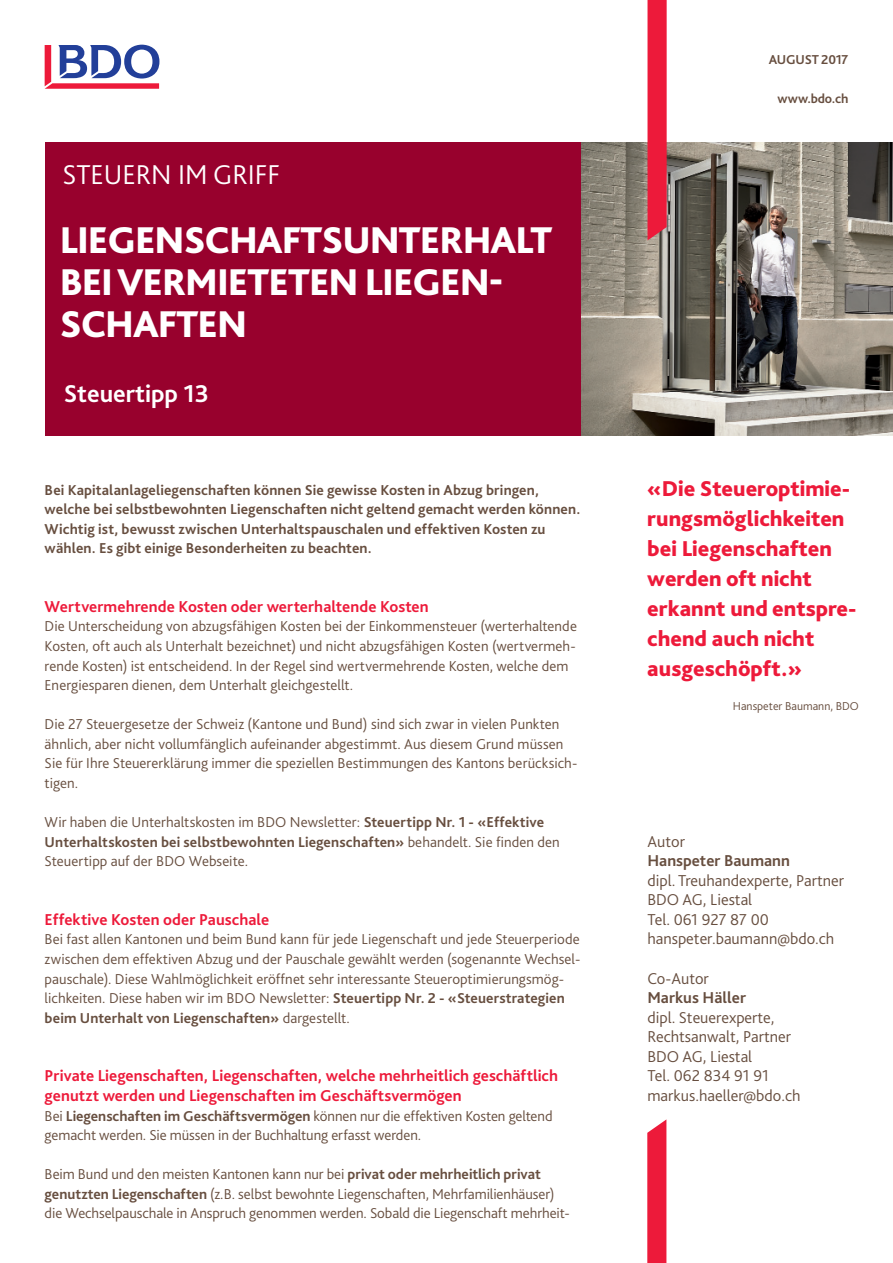
<style>
.page{position:relative;width:893px;height:1263px;background:#fff}
.page>*{position:absolute;margin:0;border:0;box-sizing:border-box;transform-origin:0 0}
.t1{font:800 39px/42px "Bliss Pro";letter-spacing:-.025em;color:#fff}
.t2{font:300 28.5px "Bliss Pro";color:#fff}
.t3{font:700 25.5px "Bliss Pro";color:#fff}
.t4{font:800 22.5px/30px "Bliss Pro";color:#ed1a3a}
.t5{font:700 16.5px/19.5px "Bliss Pro";letter-spacing:.005em;color:#ed1a3a}
.t6{font:300 16.5px/19.5px "Bliss Pro";color:#674e3f}
.t7{font:700 16.5px "Bliss Pro";color:#674e3f}
.t8{font:300 15px/19.5px "Bliss Pro";color:#674e3f}
.t9{font:700 15px/19.5px "Bliss Pro";letter-spacing:.01em;color:#674e3f}
.t10{font:700 13.5px "Bliss Pro";letter-spacing:-.01em;color:#674e3f}
.t11{font:300 12px "Bliss Pro";color:#674e3f}
.s1{font-weight:700}
</style>
<div class="page">
<svg style="left:45px;top:45px;width:114px;height:44px"></svg>
<img style="left:580px;top:142px;width:313px;height:294px">
<svg style="left:647px;top:1119px;width:19px;height:144px;background:#ee2946"></svg>
<svg style="left:647px;top:0;width:19px;height:240px;background:#ea2240"></svg>
<div style="left:45px;top:142px;width:535px;height:294px;background:#98012d"></div>
<h2 class="t2" style="left:63px;top:163px;width:219px">STEUERN IM GRIFF</h2>
<h1 class="t1" style="left:60px;top:223px;width:494px">LIEGENSCHAFTSUNTERHALT<br>BEI VERMIETETEN LIEGEN-<br>SCHAFTEN</h1>
<h3 class="t3" style="left:64px;top:384px;width:147px">Steuertipp 13</h3>
<p class="t9" style="left:45px;top:481px;width:537px">Bei Kapitalanlageliegenschaften können Sie gewisse Kosten in Abzug bringen, welche bei selbstbewohnten Liegenschaften nicht geltend gemacht werden können.<br>Wichtig ist, bewusst zwischen Unterhaltspauschalen und effektiven Kosten zu wählen. Es gibt einige Besonderheiten zu beachten.</p>
<p class="t5" style="left:45px;top:598px;width:385px">Wertvermehrende Kosten oder werterhaltende Kosten</p>
<p class="t8" style="left:45px;top:618px;width:534px">Die Unterscheidung von abzugsfähigen Kosten bei der Einkommensteuer (werterhaltende Kosten, oft auch als Unterhalt bezeichnet) und nicht abzugsfähigen Kosten (wertvermeh&shy;rende Kosten) ist entscheidend. In der Regel sind wertvermehrende Kosten, welche dem Energiesparen dienen, dem Unterhalt gleichgestellt.</p>
<p class="t8" style="left:45px;top:716px;width:534px">Die 27 Steuergesetze der Schweiz (Kantone und Bund) sind sich zwar in vielen Punkten ähnlich, aber nicht vollumfänglich aufeinander abgestimmt. Aus diesem Grund müssen Sie für Ihre Steuererklärung immer die speziellen Bestimmungen des Kantons berücksich&shy;tigen.</p>
<p class="t8" style="left:45px;top:814px;width:517px">Wir haben die Unterhaltskosten im BDO Newsletter: <span class="s1">Steuertipp Nr. 1 - «Effektive<br>Unterhaltskosten bei selbstbewohnten Liegenschaften»</span> behandelt. Sie finden den<br>Steuertipp auf der BDO Webseite.</p>
<p class="t5" style="left:45px;top:911px;width:226px">Effektive Kosten oder Pauschale</p>
<p class="t8" style="left:45px;top:931px;width:537px">Bei fast allen Kantonen und beim Bund kann für jede Liegenschaft und jede Steuerperiode zwischen dem effektiven Abzug und der Pauschale gewählt werden (sogenannte Wechsel&shy;pauschale). Diese Wahlmöglichkeit eröffnet sehr interessante Steueroptimierungsmög&shy;lichkeiten. Diese haben wir im BDO Newsletter: <span class="s1">Steuertipp Nr. 2 - «Steuerstrategien beim Unterhalt von Liegenschaften»</span> dargestellt.</p>
<p class="t5" style="left:45px;top:1068px;width:515px">Private Liegenschaften, Liegenschaften, welche mehrheitlich geschäftlich genutzt werden und Liegenschaften im Geschäftsvermögen</p>
<p class="t8" style="left:45px;top:1107px;width:509px">Bei <span class="s1">Liegenschaften im Geschäftsvermögen</span> können nur die effektiven Kosten geltend gemacht werden. Sie müssen in der Buchhaltung erfasst werden.</p>
<p class="t8" style="left:45px;top:1166px;width:527px">Beim Bund und den meisten Kantonen kann nur bei <span class="s1">privat oder mehrheitlich privat genutzten Liegenschaften</span> (z.B. selbst bewohnte Liegenschaften, Mehrfamilienhäuser) die Wechselpauschale in Anspruch genommen werden. Sobald die Liegenschaft mehrheit-</p>
<p class="t10" style="left:769px;top:55px;width:81px">AUGUST 2017</p>
<p class="t10" style="left:777px;top:94px;width:72px">www.bdo.ch</p>
<h3 class="t4" style="left:647px;top:475px;width:211px">«Die Steueroptimie&shy;rungsmöglichkeiten bei Liegenschaften werden oft nicht erkannt und entspre&shy;chend auch nicht ausgeschöpft.»</h3>
<p class="t11" style="left:733px;top:701px;width:128px">Hanspeter Baumann, BDO</p>
<p class="t6" style="left:647px;top:833px;width:39px">Autor</p>
<p class="t7" style="left:647px;top:854px;width:144px">Hanspeter Baumann</p>
<p class="t6" style="left:647px;top:872px;width:198px">dipl. Treuhandexperte, Partner<br>BDO AG, Liestal<br>Tel. 061 927 87 00 hanspeter.baumann@bdo.ch</p>
<p class="t6" style="left:647px;top:970px;width:63px">Co-Autor</p>
<p class="t7" style="left:647px;top:991px;width:100px">Markus Häller</p>
<p class="t6" style="left:647px;top:1009px;width:155px">dipl. Steuerexperte,<br>Rechtsanwalt, Partner<br>BDO AG, Liestal<br>Tel. 062 834 91 91 markus.haeller@bdo.ch</p>
</div>
